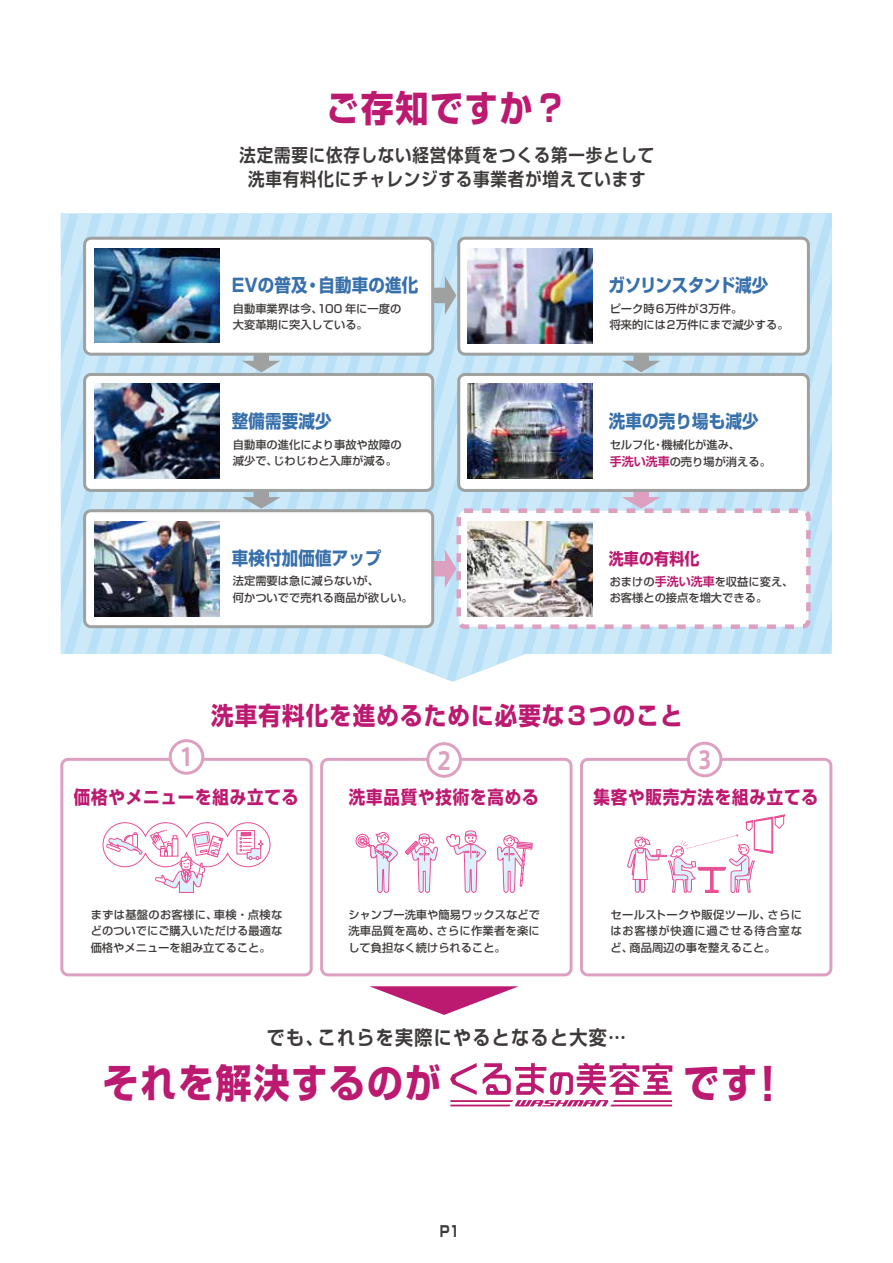
<style>
.page{position:relative;width:893px;height:1263px;background:#fff}
.page>*{position:absolute;margin:0;border:0;box-sizing:border-box;transform-origin:0 0}
.t1{font:700 39.6px "Shin Go Pr 5";letter-spacing:.05em;color:#bc1a70;scale:.91 1}
.t2{font:700 36.3px "Shin Go Pr 5";letter-spacing:.05em;color:#bc1a70;scale:.91 1}
.t3{font:700 24.75px "Shin Go Pr 5";letter-spacing:.05em;color:#bc1a70;scale:.91 1}
.t4{font:700 24.15px "Axis Std";color:#dda0c0;scale:.9 1}
.t5{font:700 19.8px "Shin Go Pr 5 De";letter-spacing:.075em;color:#3e3a39;scale:.91 1}
.t6{font:700 18.15px/24px "Shin Go Pr 5 De";letter-spacing:.05em;color:#3e3a39;text-align:center;scale:.91 1}
.t7{font:700 18.15px "Shin Go Pr 5";letter-spacing:.05em;color:#bc1a70;scale:.91 1}
.t8{font:700 18.15px "Shin Go Pr 5";letter-spacing:.01em;color:#3870ac;scale:.91 1}
.t9{font:700 18.15px "Shin Go Pr 5";letter-spacing:-.025em;color:#3870ac;scale:.91 1}
.t10{font:700 16.5px "Shin Go Pr 5";letter-spacing:.01em;color:#bc1a70;scale:.91 1}
.t11{font:700 15px "Shin Go Pr 5";color:#3e3a39;scale:.8 1}
.t12{font:500 11.25px/16.5px "Shin Go Pr 5";color:#3e3a39}
.s1{font-family:"Shin Go Pr 5 De";font-weight:700;font-size:12px;color:#bc1a70}
.s2{font-size:44.55px}
</style>
<div class="page">
<svg style="left:450px;top:1063px;width:222px;height:43px"></svg>
<svg style="left:61px;top:213px;width:9px;height:441px;background:#c4e5f9"></svg>
<svg style="left:70px;top:213px;width:23px;height:441px;background:#c4e5f9"></svg>
<svg style="left:93px;top:213px;width:23px;height:441px;background:#c4e5f8"></svg>
<svg style="left:116px;top:213px;width:23px;height:441px;background:#c4e5f8"></svg>
<svg style="left:139px;top:213px;width:23px;height:441px;background:#c4e5f8"></svg>
<svg style="left:162px;top:213px;width:23px;height:441px;background:#c4e5f8"></svg>
<svg style="left:185px;top:213px;width:22px;height:441px;background:#c4e5f8"></svg>
<svg style="left:207px;top:213px;width:23px;height:441px;background:#c4e5f8"></svg>
<svg style="left:230px;top:213px;width:23px;height:441px;background:#c4e5f8"></svg>
<svg style="left:253px;top:213px;width:23px;height:441px"></svg>
<svg style="left:276px;top:213px;width:23px;height:441px;background:#c3e5f8"></svg>
<svg style="left:299px;top:213px;width:23px;height:441px;background:#c4e5f8"></svg>
<svg style="left:322px;top:213px;width:23px;height:441px;background:#c4e5f8"></svg>
<svg style="left:345px;top:213px;width:23px;height:441px;background:#c4e5f8"></svg>
<svg style="left:368px;top:213px;width:23px;height:445px;background:#c5e6f8"></svg>
<svg style="left:391px;top:213px;width:23px;height:454px;background:#c6e6f8"></svg>
<svg style="left:414px;top:213px;width:23px;height:463px;background:#c5e5f7"></svg>
<svg style="left:437px;top:213px;width:22px;height:469px;background:#c4e5f9"></svg>
<svg style="left:459px;top:213px;width:23px;height:467px;background:#c6e6f9"></svg>
<svg style="left:482px;top:213px;width:23px;height:458px;background:#c7e6f9"></svg>
<svg style="left:505px;top:213px;width:23px;height:449px;background:#c7e6f9"></svg>
<svg style="left:528px;top:213px;width:23px;height:441px;background:#c4e5f8"></svg>
<svg style="left:551px;top:213px;width:23px;height:441px;background:#c4e5f8"></svg>
<svg style="left:574px;top:213px;width:23px;height:441px;background:#c4e5f8"></svg>
<svg style="left:597px;top:213px;width:23px;height:441px;background:#c4e5f8"></svg>
<svg style="left:620px;top:213px;width:23px;height:441px"></svg>
<svg style="left:643px;top:213px;width:23px;height:441px"></svg>
<svg style="left:666px;top:213px;width:23px;height:441px;background:#c4e5f8"></svg>
<svg style="left:689px;top:213px;width:22px;height:441px;background:#c4e5f8"></svg>
<svg style="left:711px;top:213px;width:23px;height:441px;background:#c4e5f8"></svg>
<svg style="left:734px;top:213px;width:23px;height:441px;background:#c4e5f8"></svg>
<svg style="left:757px;top:213px;width:75px;height:441px;background:#c4e5f9"></svg>
<svg style="left:242px;top:492px;width:39px;height:17px"></svg>
<svg style="left:434px;top:549px;width:22px;height:39px"></svg>
<svg style="left:434px;top:276px;width:22px;height:39px"></svg>
<svg style="left:242px;top:356px;width:39px;height:16px"></svg>
<svg style="left:622px;top:492px;width:38px;height:16px"></svg>
<svg style="left:622px;top:356px;width:38px;height:16px"></svg>
<div style="left:85px;top:238px;width:348px;height:116px;background:#fff;border-radius:6px"></div>
<div style="left:83px;top:237px;width:351px;height:119px;border:3px solid #9fa0a0;border-radius:6px"></div>
<img style="left:94px;top:249px;width:126px;height:94px">
<div style="left:85px;top:374px;width:348px;height:116px;background:#fff;border-radius:6px"></div>
<div style="left:83px;top:373px;width:351px;height:119px;border:3px solid #9fa0a0;border-radius:6px"></div>
<img style="left:94px;top:384px;width:126px;height:95px">
<div style="left:85px;top:511px;width:348px;height:116px;background:#fff;border-radius:6px"></div>
<div style="left:83px;top:509px;width:351px;height:119px;border:3px solid #9fa0a0;border-radius:6px"></div>
<img style="left:94px;top:521px;width:126px;height:95px">
<div style="left:459px;top:238px;width:349px;height:116px;background:#fff;border-radius:6px"></div>
<div style="left:457px;top:237px;width:353px;height:119px;border:3px solid #9fa0a0;border-radius:6px"></div>
<img style="left:467px;top:249px;width:126px;height:95px">
<div style="left:459px;top:374px;width:349px;height:116px;background:#fff;border-radius:6px"></div>
<div style="left:457px;top:373px;width:353px;height:119px;border:3px solid #9fa0a0;border-radius:6px"></div>
<img style="left:467px;top:384px;width:126px;height:95px">
<div style="left:459px;top:511px;width:349px;height:116px;background:#fff;border-radius:6px"></div>
<div style="left:456px;top:508px;width:355px;height:121px;border:4px dashed #dda0c0;border-radius:6px"></div>
<img style="left:467px;top:521px;width:126px;height:95px">
<svg style="left:369px;top:986px;width:150px;height:29px"></svg>
<div style="left:320px;top:758px;width:253px;height:218px;border:3px solid #dda0c0;border-radius:6px"></div>
<div style="left:428px;top:744px;width:32px;height:32px;background:#fff;border-radius:50%"></div>
<div style="left:426px;top:742px;width:36px;height:36px;border:3px solid #dda0c0;border-radius:50%"></div>
<svg style="left:356px;top:832px;width:42px;height:61px"></svg>
<svg style="left:404px;top:833px;width:34px;height:60px"></svg>
<svg style="left:446px;top:830px;width:40px;height:63px"></svg>
<div style="left:503px;top:835px;width:12px;height:11px;border:1px solid #e84f96;border-radius:50%"></div>
<svg style="left:497px;top:837px;width:36px;height:56px"></svg>
<div style="left:60px;top:758px;width:253px;height:218px;border:3px solid #dda0c0;border-radius:6px"></div>
<div style="left:170px;top:741px;width:33px;height:32px;background:#fff;border-radius:50%"></div>
<div style="left:169px;top:739px;width:35px;height:36px;border:3px solid #dda0c0;border-radius:50%"></div>
<svg style="left:102px;top:822px;width:169px;height:71px"></svg>
<div style="left:580px;top:758px;width:252px;height:218px;border:3px solid #dda0c0;border-radius:6px"></div>
<div style="left:688px;top:743px;width:33px;height:33px;background:#fff;border-radius:50%"></div>
<div style="left:687px;top:742px;width:35px;height:35px;border:3px solid #dda0c0;border-radius:50%"></div>
<svg style="left:627px;top:814px;width:159px;height:79px"></svg>
<h2 class="t2" style="left:326px;top:79px;width:266px">ご存知ですか？</h2>
<h3 class="t6" style="left:239px;top:142px;width:458px">法定需要に依存しない経営体質をつくる第一歩として洗車有料化にチャレンジする事業者が増えています</h3>
<h3 class="t8" style="left:232px;top:271px;width:206px">EVの普及・自動車の進化</h3>
<h3 class="t9" style="left:609px;top:271px;width:177px">ガソリンスタンド減少</h3>
<p class="t12" style="left:233px;top:299px;width:170px">自動車業界は今、100 年に一度の大変革期に突入している。</p>
<p class="t12" style="left:610px;top:299px;width:180px">ピーク時6万件が3万件。<br>将来的には2万件にまで減少する。</p>
<h3 class="t8" style="left:232px;top:407px;width:111px">整備需要減少</h3>
<h3 class="t8" style="left:609px;top:407px;width:166px">洗車の売り場も減少</h3>
<p class="t12" style="left:233px;top:435px;width:170px">自動車の進化により事故や故障の減少で、じわじわと入庫が減る。</p>
<p class="t12" style="left:610px;top:435px;width:163px">セルフ化・機械化が進み、<br><span class="s1">手洗い洗車</span>の売り場が消える。</p>
<h3 class="t8" style="left:232px;top:543px;width:166px">車検付加価値アップ</h3>
<h3 class="t10" style="left:609px;top:545px;width:101px">洗車の有料化</h3>
<p class="t12" style="left:233px;top:571px;width:181px">法定需要は急に減らないが、<br>何かついでで売れる商品が欲しい。</p>
<p class="t12" style="left:610px;top:572px;width:185px;line-height:16px">おまけの<span class="s1">手洗い洗車</span>を収益に変え、お客様との接点を増大できる。</p>
<h3 class="t4" style="left:179px;top:739px;width:18px">1</h3>
<h3 class="t3" style="left:211px;top:696px;width:519px">洗車有料化を進めるために必要な３つのこと</h3>
<h3 class="t4" style="left:433px;top:742px;width:26px">２</h3>
<h3 class="t4" style="left:694px;top:741px;width:26px">３</h3>
<h3 class="t7" style="left:74px;top:783px;width:248px">価格やメニューを組み立てる</h3>
<p class="t12" style="left:91px;top:905px;width:193px;text-align:justify">まずは基盤のお客様に、車検・点検などのついでにご購入いただける最適な価格やメニューを組み立てること。</p>
<h3 class="t7" style="left:349px;top:783px;width:210px">洗車品質や技術を高める</h3>
<p class="t12" style="left:348px;top:905px;width:193px;text-align:justify">シャンプー洗車や簡易ワックスなどで洗車品質を高め、さらに作業者を楽にして負担なく続けられること。</p>
<h3 class="t7" style="left:594px;top:783px;width:248px">集客や販売方法を組み立てる</h3>
<p class="t12" style="left:610px;top:905px;width:193px;text-align:justify">セールストークや販促ツール、さらにはお客様が快適に過ごせる待合室など、商品周辺の事を整えること。</p>
<h3 class="t5" style="left:267px;top:1021px;width:396px">でも、これらを実際にやるとなると大変…</h3>
<h1 class="t1" style="left:102px;top:1051px;width:755px">それを解決するのが　　　　　　 です<span class="s2">！</span></h1>
<h3 class="t11" style="left:440px;top:1220px;width:26px">P1</h3>
</div>
